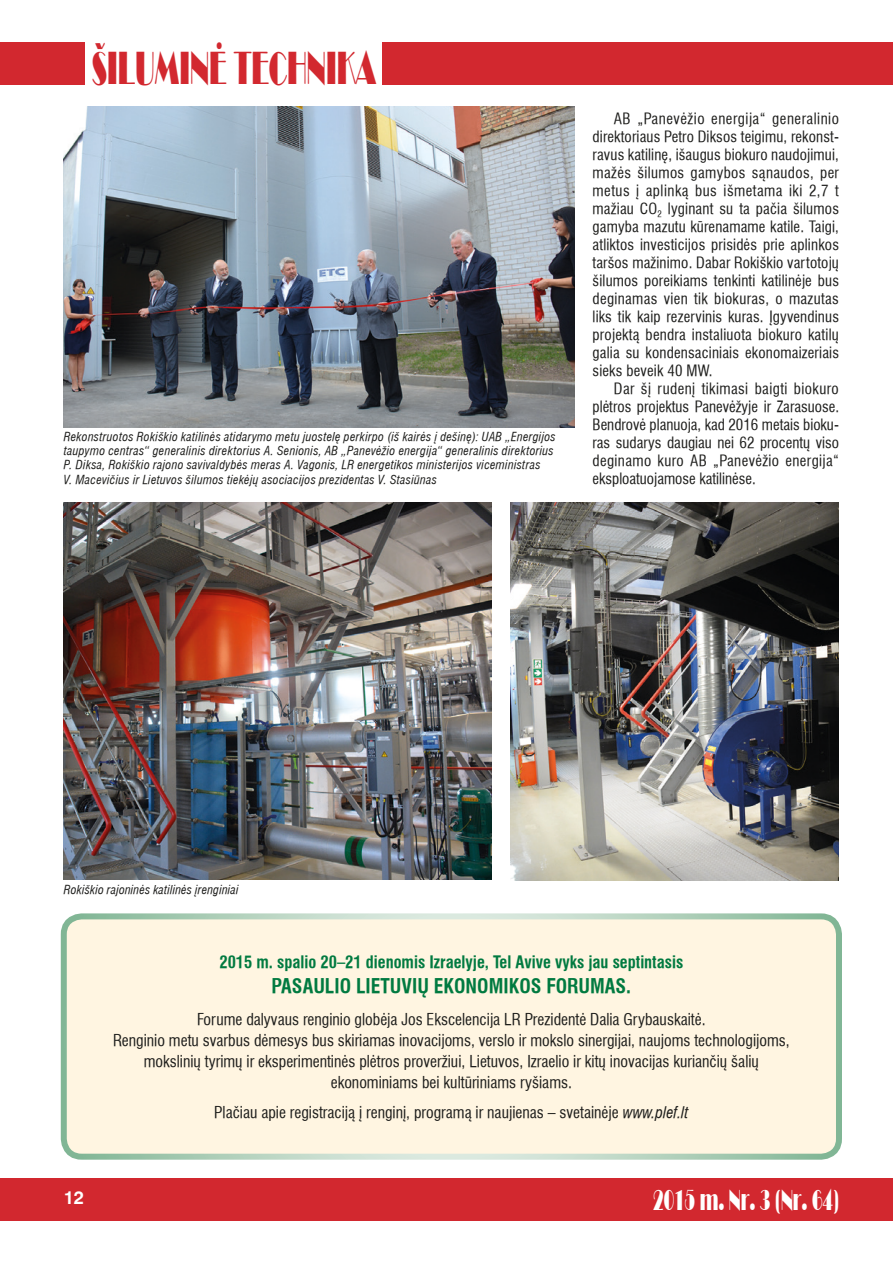
<style>
.page{position:relative;width:893px;height:1263px;background:#fff}
.page>*{position:absolute;margin:0;border:0;box-sizing:border-box;transform-origin:0 0}
.t1{font:48px "Broadway Normal";color:#d2282f;scale:.54 1}
.t2{font:30px "Broadway Normal";color:#fff;scale:.54 1}
.t3{font:700 condensed 19.5px "Helvetica LT";color:#007a40}
.t4{font:700 18px "Helvetica LT";color:#fff}
.t5{font:700 condensed 16.5px "Helvetica LT";color:#007a40}
.t6{font:condensed 15.75px/21px "Helvetica LT";color:#1d1d1b;text-align:center}
.t7{font:condensed 15px/18px "Helvetica LT";letter-spacing:.01em;color:#1d1d1b;text-align:justify}
.t8{font:italic condensed 12px/14.4px "Helvetica LT";letter-spacing:.025em;color:#1d1d1b}
.s1{font-style:italic}
</style>
<div class="page">
<div style="left:383px;top:43px;width:510px;height:42px;background:#d2282f"></div>
<div style="left:0;top:1178px;width:893px;height:42px;background:#d2282f"></div>
<div style="left:0;top:43px;width:85px;height:42px;background:#d2282f"></div>
<img style="left:64px;top:106px;width:511px;height:321px">
<img style="left:510px;top:502px;width:329px;height:378px">
<img style="left:64px;top:502px;width:427px;height:378px">
<div style="left:64px;top:916px;width:775px;height:241px;background:#fff5e1;border-radius:18px"></div>
<div style="left:61px;top:913px;width:781px;height:247px;border:6px solid #fff;border-radius:18px"></div>
<h1 class="t1" style="left:92px;top:40px;width:528px">ÐILUMINË TECHNIKA</h1>
<p class="t8" style="left:64px;top:429px;width:494px">Rekonstruotos Rokiškio katilinės atidarymo metu juostelę perkirpo (iš kairės į dešinę): UAB „Energijos taupymo centras“ generalinis direktorius A. Senionis, AB „Panevėžio energija“ generalinis direktorius P. Diksa, Rokiškio rajono savivaldybės meras A. Vagonis, LR energetikos ministerijos viceministras<br>V. Macevičius ir Lietuvos šilumos tiekėjų asociacijos prezidentas V. Stasiūnas</p>
<p class="t7" style="left:593px;top:110px;width:248px;text-indent:21px">AB „Panevėžio energija“ generalinio direktoriaus Petro Diksos teigimu, rekonst&shy;ravus katilinę, išaugus biokuro naudojimui, mažės šilumos gamybos sąnaudos, per metus į aplinką bus išmetama iki 2,7 t mažiau CO<sub>2</sub> lyginant su ta pačia šilumos gamyba mazutu kūrenamame katile. Taigi, atliktos investicijos prisidės prie aplinkos taršos mažinimo. Dabar Rokiškio vartotojų šilumos poreikiams tenkinti katilinėje bus deginamas vien tik biokuras, o mazutas liks tik kaip rezervinis kuras. Įgyvendinus projektą bendra instaliuota biokuro katilų galia su kondensaciniais ekonomaizeriais sieks beveik 40 MW.</p>
<p class="t7" style="left:593px;top:380px;width:248px;text-indent:21px">Dar šį rudenį tikimasi baigti biokuro plėtros projektus Panevėžyje ir Zarasuose.<br>Bendrovė planuoja, kad 2016 metais bioku&shy;ras sudarys daugiau nei 62 procentų viso deginamo kuro AB „Panevėžio energija“ eksploatuojamose katilinėse.</p>
<p class="t8" style="left:64px;top:882px;width:176px">Rokiškio rajoninės katilinės įrenginiai</p>
<p class="t4" style="left:64px;top:1187px;width:22px">12</p>
<p class="t5" style="left:219px;top:951px;width:465px">2015 m. spalio 20–21 dienomis Izraelyje, Tel Avive vyks jau septintasis</p>
<h3 class="t3" style="left:272px;top:973px;width:361px">PASAULIO LIETUVIŲ EKONOMIKOS FORUMAS.</h3>
<p class="t6" style="left:113px;top:1009px;width:678px">Forume dalyvaus renginio globėja Jos Ekscelencija LR Prezidentė Dalia Grybauskaitė.<br>Renginio metu svarbus dėmesys bus skiriamas inovacijoms, verslo ir mokslo sinergijai, naujoms technologijoms, mokslinių tyrimų ir eksperimentinės plėtros proveržiui, Lietuvos, Izraelio ir kitų inovacijas kuriančių šalių ekonominiams bei kultūriniams ryšiams.</p>
<p class="t6" style="left:214px;top:1101px;width:476px">Plačiau apie registraciją į renginį, programą ir naujienas – svetainėje <span class="s1">www.plef.lt</span></p>
<h2 class="t2" style="left:653px;top:1182px;width:345px">2015 m. Nr. 3 (Nr. 64)</h2>
</div>
